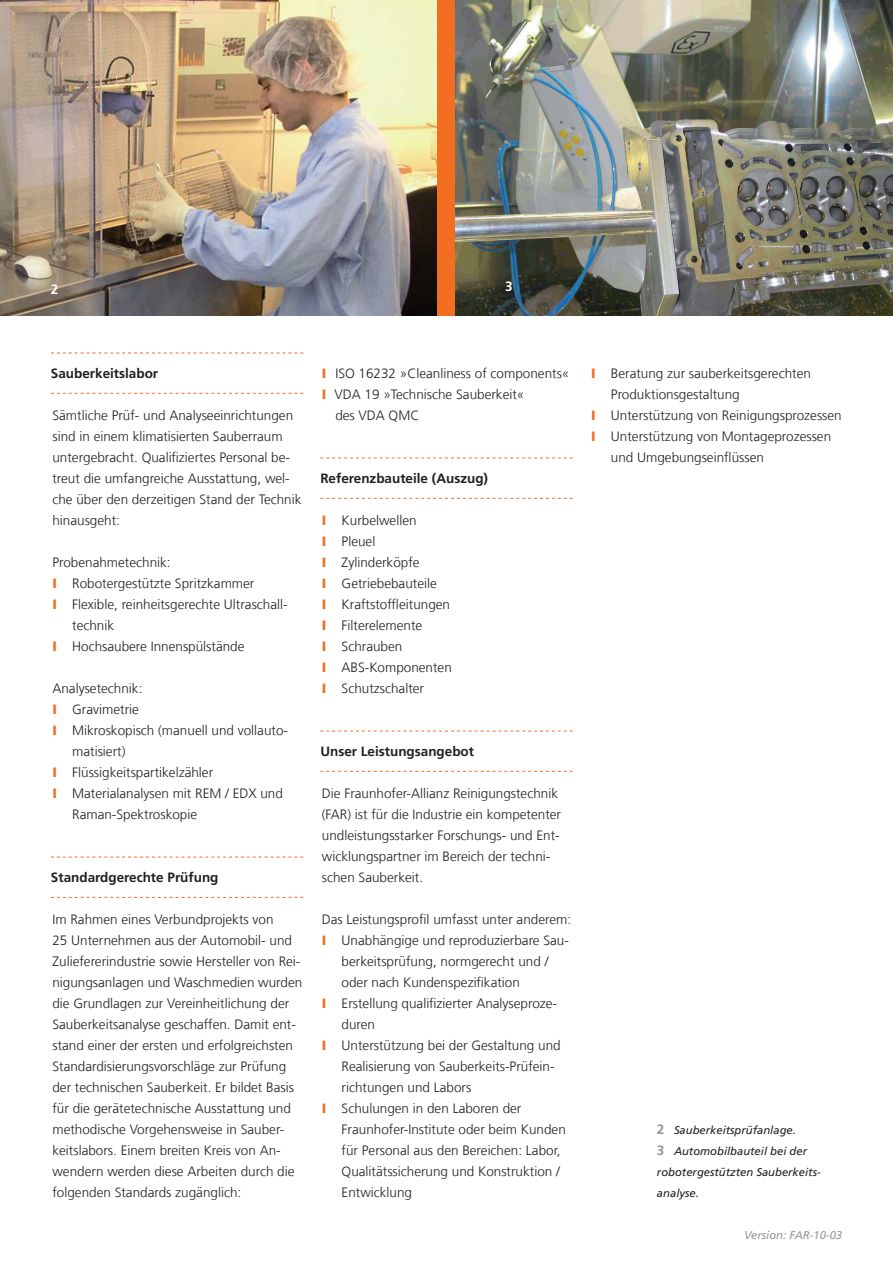
<style>
.page{position:relative;width:893px;height:1263px;background:#fff}
.page>*{position:absolute;margin:0;border:0;box-sizing:border-box;transform-origin:0 0}
._07_Zwischenüberschr{font:300 13.5px/21px "Frutiger LT Com";color:#231f20}
._11_Zwischenüberschr{font:700 13.5px "Frutiger LT Com";color:#231f20}
.t1{font:700 13.5px "Frutiger LT Com";color:#fff}
._05_Marginalie_Bildu{font:italic 11.25px/21px "Frutiger LT Com";color:#231f20}
._05_Marginalie_Bildu-2{font:italic 11.25px "Frutiger LT Com";color:#939598}
.s1{font-weight:900;color:#f36e21}
.s2{font-weight:700;font-style:normal;font-size:13.5px;color:#939598}
</style>
<div class="page">
<img style="left:0;top:0;width:438px;height:315px">
<svg style="left:51px;top:353px;width:252px;height:1px"></svg>
<svg style="left:51px;top:393px;width:252px;height:1px"></svg>
<svg style="left:51px;top:857px;width:252px;height:1px"></svg>
<svg style="left:51px;top:897px;width:252px;height:1px"></svg>
<svg style="left:320px;top:458px;width:253px;height:1px"></svg>
<svg style="left:320px;top:498px;width:253px;height:1px"></svg>
<svg style="left:320px;top:731px;width:253px;height:1px"></svg>
<svg style="left:320px;top:771px;width:253px;height:1px"></svg>
<img style="left:455px;top:0;width:438px;height:315px">
<div style="left:438px;top:0;width:17px;height:315px;background:#f36e21"></div>
<p class="t1" style="left:51px;top:281px;width:9px">2</p>
<p class="t1" style="left:505px;top:279px;width:9px">3</p>
<p class="_11_Zwischenüberschr" style="left:51px;top:365px;width:109px">Sauberkeitslabor</p>
<p class="_07_Zwischenüberschr" style="left:52px;top:405px;width:251px">Sämtliche Prüf- und Analyseeinrichtungen sind in einem klimatisierten Sauberraum untergebracht. Qualifiziertes Personal be&shy;treut die umfangreiche Ausstattung, wel&shy;che über den derzeitigen Stand der Technik hinausgeht:</p>
<p class="_07_Zwischenüberschr" style="left:52px;top:552px;width:120px">Probenahmetechnik:</p>
<p class="_07_Zwischenüberschr" style="left:52px;top:573px;width:204px"><span class="s1">I</span> Robotergestützte Spritzkammer</p>
<p class="_07_Zwischenüberschr" style="left:52px;top:594px;width:237px"><span class="s1">I</span> Flexible, reinheitsgerechte Ultraschall-</p>
<p class="_07_Zwischenüberschr" style="left:72px;top:615px;width:43px">technik</p>
<p class="_07_Zwischenüberschr" style="left:52px;top:636px;width:194px"><span class="s1">I</span> Hochsaubere Innenspülstände</p>
<p class="_07_Zwischenüberschr" style="left:52px;top:678px;width:92px">Analysetechnik:</p>
<p class="_07_Zwischenüberschr" style="left:52px;top:699px;width:88px"><span class="s1">I</span> Gravimetrie</p>
<p class="_07_Zwischenüberschr" style="left:52px;top:720px;width:237px"><span class="s1">I</span> Mikroskopisch (manuell und vollauto-</p>
<p class="_07_Zwischenüberschr" style="left:72px;top:741px;width:55px">matisiert)</p>
<p class="_07_Zwischenüberschr" style="left:52px;top:762px;width:162px"><span class="s1">I</span> Flüssigkeitspartikelzähler</p>
<p class="_07_Zwischenüberschr" style="left:52px;top:783px;width:232px"><span class="s1">I</span> Materialanalysen mit REM / EDX und</p>
<p class="_07_Zwischenüberschr" style="left:72px;top:804px;width:127px">Raman-Spektroskopie</p>
<p class="_11_Zwischenüberschr" style="left:51px;top:869px;width:169px">Standardgerechte Prüfung</p>
<p class="_07_Zwischenüberschr" style="left:52px;top:909px;width:251px">Im Rahmen eines Verbundprojekts von<br>25 Unternehmen aus der Automobil- und Zuliefererindustrie sowie Hersteller von Rei&shy;nigungsanlagen und Waschmedien wurden die Grundlagen zur Vereinheitlichung der Sauberkeitsanalyse geschaffen. Damit ent&shy;stand einer der ersten und erfolgreichsten Standardisierungsvorschläge zur Prüfung der technischen Sauberkeit. Er bildet Basis für die gerätetechnische Ausstattung und methodische Vorgehensweise in Sauber&shy;keitslabors. Einem breiten Kreis von An&shy;wendern werden diese Arbeiten durch die folgenden Standards zugänglich:</p>
<p class="_07_Zwischenüberschr" style="left:322px;top:363px;width:249px"><span class="s1">I</span> ISO 16232 »Cleanliness of components«</p>
<p class="_07_Zwischenüberschr" style="left:322px;top:384px;width:204px"><span class="s1">I</span> VDA 19 »Technische Sauberkeit«</p>
<p class="_07_Zwischenüberschr" style="left:335px;top:405px;width:86px">des VDA QMC</p>
<p class="_11_Zwischenüberschr" style="left:320px;top:470px;width:169px">Referenzbauteile (Auszug)</p>
<p class="_07_Zwischenüberschr" style="left:322px;top:510px;width:96px"><span class="s1">I</span> Kurbelwellen</p>
<p class="_07_Zwischenüberschr" style="left:322px;top:531px;width:55px"><span class="s1">I</span> Pleuel</p>
<p class="_07_Zwischenüberschr" style="left:322px;top:552px;width:99px"><span class="s1">I</span> Zylinderköpfe</p>
<p class="_07_Zwischenüberschr" style="left:322px;top:573px;width:117px"><span class="s1">I</span> Getriebebauteile</p>
<p class="_07_Zwischenüberschr" style="left:322px;top:594px;width:130px"><span class="s1">I</span> Kraftstoffleitungen</p>
<p class="_07_Zwischenüberschr" style="left:322px;top:615px;width:102px"><span class="s1">I</span> Filterelemente</p>
<p class="_07_Zwischenüberschr" style="left:322px;top:636px;width:82px"><span class="s1">I</span> Schrauben</p>
<p class="_07_Zwischenüberschr" style="left:322px;top:657px;width:132px"><span class="s1">I</span> ABS-Komponenten</p>
<p class="_07_Zwischenüberschr" style="left:322px;top:678px;width:104px"><span class="s1">I</span> Schutzschalter</p>
<p class="_11_Zwischenüberschr" style="left:320px;top:743px;width:155px">Unser Leistungsangebot</p>
<p class="_07_Zwischenüberschr" style="left:322px;top:783px;width:241px">Die Fraunhofer-Allianz Reinigungstechnik (FAR) ist für die Industrie ein kompetenter undleistungsstarker Forschungs- und Ent&shy;wicklungspartner im Bereich der techni&shy;schen Sauberkeit.</p>
<p class="_07_Zwischenüberschr" style="left:322px;top:909px;width:251px">Das Leistungsprofil umfasst unter anderem:</p>
<p class="_07_Zwischenüberschr" style="left:322px;top:930px;width:249px;text-align:center"><span class="s1">I</span> Unabhängige und reproduzierbare Sau&shy;berkeitsprüfung, normgerecht und /</p>
<p class="_07_Zwischenüberschr" style="left:342px;top:972px;width:180px">oder nach Kundenspezifikation</p>
<p class="_07_Zwischenüberschr" style="left:342px;top:993px;width:217px;text-indent:-20px"><span class="s1">I</span> Erstellung qualifizierter Analyseproze&shy;duren</p>
<p class="_07_Zwischenüberschr" style="left:322px;top:1035px;width:240px"><span class="s1">I</span> Unterstützung bei der Gestaltung und</p>
<p class="_07_Zwischenüberschr" style="left:342px;top:1056px;width:215px">Realisierung von Sauberkeits-Prüfein-</p>
<p class="_07_Zwischenüberschr" style="left:342px;top:1077px;width:131px">richtungen und Labors</p>
<p class="_07_Zwischenüberschr" style="left:322px;top:1098px;width:201px"><span class="s1">I</span> Schulungen in den Laboren der</p>
<p class="_07_Zwischenüberschr" style="left:342px;top:1119px;width:226px">Fraunhofer-Institute oder beim Kunden für Personal aus den Bereichen: Labor,</p>
<p class="_07_Zwischenüberschr" style="left:342px;top:1161px;width:220px">Qualitätssicherung und Konstruktion /<br>Entwicklung</p>
<p class="_07_Zwischenüberschr" style="left:591px;top:363px;width:221px"><span class="s1">I</span> Beratung zur sauberkeitsgerechten</p>
<p class="_07_Zwischenüberschr" style="left:611px;top:384px;width:130px">Produktionsgestaltung</p>
<p class="_07_Zwischenüberschr" style="left:591px;top:405px;width:252px"><span class="s1">I</span> Unterstützung von Reinigungsprozessen</p>
<p class="_07_Zwischenüberschr" style="left:591px;top:426px;width:242px"><span class="s1">I</span> Unterstützung von Montageprozessen</p>
<p class="_07_Zwischenüberschr" style="left:611px;top:447px;width:155px">und Umgebungseinflüssen</p>
<p class="_05_Marginalie_Bildu" style="left:657px;top:1120px;width:140px"><span class="s2">2</span> Sauberkeitsprüfanlage.</p>
<p class="_05_Marginalie_Bildu" style="left:657px;top:1141px;width:165px"><span class="s2">3</span> Automobilbauteil bei der robotergestützten Sauberkeits&shy;analyse.</p>
<p class="_05_Marginalie_Bildu-2" style="left:744px;top:1229px;width:99px">Version: FAR-10-03</p>
</div>
